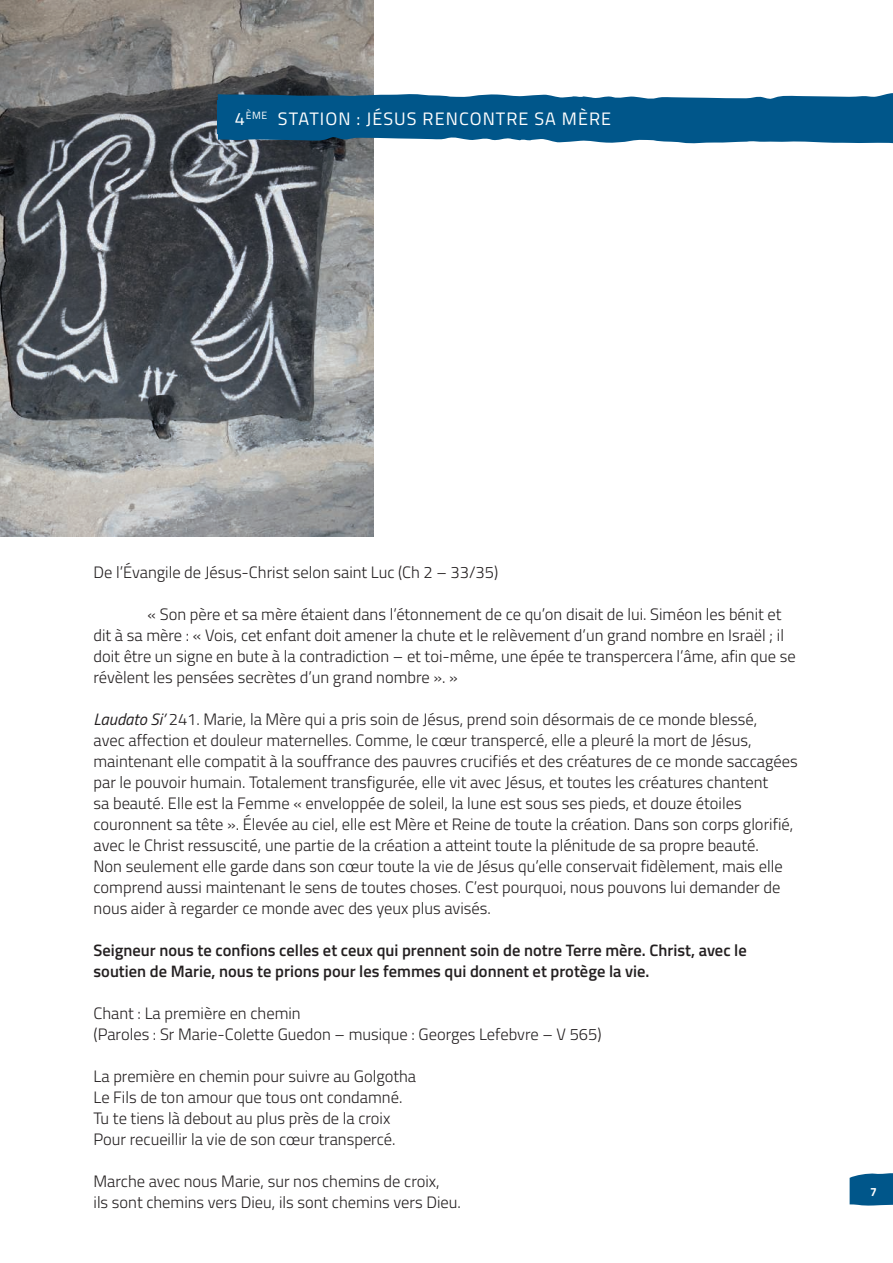
<style>
.page{position:relative;width:893px;height:1263px;background:#fff}
.page>*{position:absolute;margin:0;border:0;box-sizing:border-box;transform-origin:0 0}
.t1{font:18px "Titillium Web";letter-spacing:.06em;color:#fff}
.t2{font:300 16.5px/21px "Titillium Web";color:#231f20}
.t3{font:600 16.5px/21px "Titillium Web";color:#231f20}
.t4{font:700 12px "Titillium Web";color:#fff}
.s1{font-weight:400;font-style:italic}
</style>
<div class="page">
<img style="left:0;top:0;width:374px;height:537px">
<svg style="left:218px;top:93px;width:675px;height:51px"></svg>
<div style="left:218px;top:100px;width:675px;height:34px;background:#00568a"></div>
<svg style="left:850px;top:1173px;width:43px;height:33px"></svg>
<p class="t1" style="left:235px;top:108px;width:378px">4<sup>ÈME</sup> STATION : JÉSUS RENCONTRE SA MÈRE</p>
<p class="t2" style="left:94px;top:561px;width:406px">De l’Évangile de Jésus-Christ selon saint Luc (Ch 2 – 33/35)</p>
<p class="t2" style="left:94px;top:603px;width:704px;text-indent:54px">« Son père et sa mère étaient dans l’étonnement de ce qu’on disait de lui. Siméon les bénit et dit à sa mère : « Vois, cet enfant doit amener la chute et le relèvement d’un grand nombre en Israël ; il doit être un signe en bute à la contradiction – et toi-même, une épée te transpercera l’âme, afin que se révèlent les pensées secrètes d’un grand nombre ». »</p>
<p class="t2" style="left:94px;top:708px;width:706px"><span class="s1">Laudato Si’</span> 241. Marie, la Mère qui a pris soin de Jésus, prend soin désormais de ce monde blessé,<br>avec affection et douleur maternelles. Comme, le cœur transpercé, elle a pleuré la mort de Jésus, maintenant elle compatit à la souffrance des pauvres crucifiés et des créatures de ce monde saccagées par le pouvoir humain. Totalement transfigurée, elle vit avec Jésus, et toutes les créatures chantent<br>sa beauté. Elle est la Femme « enveloppée de soleil, la lune est sous ses pieds, et douze étoiles couronnent sa tête ». Élevée au ciel, elle est Mère et Reine de toute la création. Dans son corps glorifié, avec le Christ ressuscité, une partie de la création a atteint toute la plénitude de sa propre beauté.<br>Non seulement elle garde dans son cœur toute la vie de Jésus qu’elle conservait fidèlement, mais elle comprend aussi maintenant le sens de toutes choses. C’est pourquoi, nous pouvons lui demander de nous aider à regarder ce monde avec des yeux plus avisés.</p>
<p class="t3" style="left:94px;top:941px;width:655px">Seigneur nous te confions celles et ceux qui prennent soin de notre Terre mère. Christ, avec le soutien de Marie, nous te prions pour les femmes qui donnent et protège la vie.</p>
<p class="t2" style="left:94px;top:1002px;width:510px">Chant : La première en chemin<br>(Paroles : Sr Marie-Colette Guedon – musique : Georges Lefebvre – V 565)</p>
<p class="t2" style="left:94px;top:1065px;width:324px">La première en chemin pour suivre au Golgotha Le Fils de ton amour que tous ont condamné.<br>Tu te tiens là debout au plus près de la croix Pour recueillir la vie de son cœur transpercé.</p>
<p class="t2" style="left:94px;top:1170px;width:369px">Marche avec nous Marie, sur nos chemins de croix,<br>ils sont chemins vers Dieu, ils sont chemins vers Dieu.</p>
<p class="t4" style="left:870px;top:1187px;width:8px">7</p>
</div>
